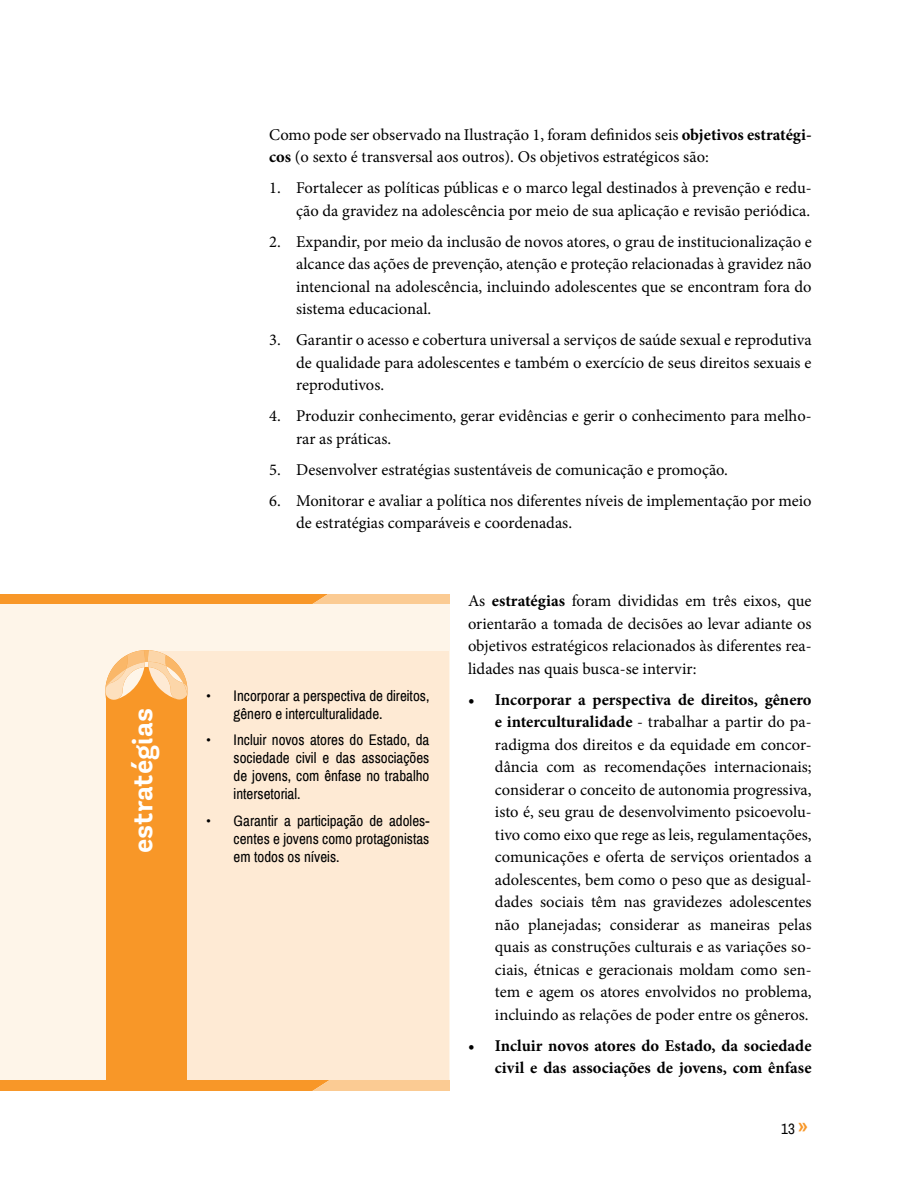
<style>
.page{position:relative;width:918px;height:1188px;background:#fff}
.page>*{position:absolute;margin:0;border:0;box-sizing:border-box;transform-origin:0 0}
.t1{font:700 28.35px "Andes";color:#fff}
.t2{font:16.5px/22.5px "Minion Pro";color:#000;text-align:justify}
.t3{font:700 16.5px/22.5px "Minion Pro";color:#000;text-align:right}
.t4{font:15px/18px "Archivo Narrow";color:#000;text-align:justify}
.s1{font-weight:700}
.s2{font-weight:700;font-size:21px;color:#f89728}
</style>
<div class="page">
<div style="left:0;top:595px;width:449px;height:486px;background:#fef5e9"></div>
<div style="left:143px;top:652px;width:306px;height:430px;background:#feead4"></div>
<div style="left:106px;top:696px;width:81px;height:385px;background:#f89728"></div>
<svg style="left:105px;top:650px;width:88px;height:50px"></svg>
<svg style="left:0;top:1081px;width:449px;height:9px;background:#f8a546"></svg>
<svg style="left:0;top:594px;width:449px;height:9px;background:#f8a546"></svg>
<h1 class="t1" style="left:125px;top:853px;width:146px;rotate:-90deg">estratégias</h1>
<p class="t2" style="left:269px;top:123px;width:544px">Como pode ser observado na Ilustração 1, foram definidos seis <span class="s1">objetivos estratégi&shy;cos</span> (o sexto é transversal aos outros). Os objetivos estratégicos são:</p>
<p class="t2" style="left:269px;top:177px;width:544px;text-align:right">1. Fortalecer as políticas públicas e o marco legal destinados à prevenção e redu&shy;ção da gravidez na adolescência por meio de sua aplicação e revisão periódica.</p>
<p class="t2" style="left:296px;top:230px;width:517px;text-indent:-27px">2. Expandir, por meio da inclusão de novos atores, o grau de institucionalização e alcance das ações de prevenção, atenção e proteção relacionadas à gravidez não intencional na adolescência, incluindo adolescentes que se encontram fora do sistema educacional.</p>
<p class="t2" style="left:296px;top:329px;width:517px;text-indent:-27px">3. Garantir o acesso e cobertura universal a serviços de saúde sexual e reprodutiva de qualidade para adolescentes e também o exercício de seus direitos sexuais e reprodutivos.</p>
<p class="t2" style="left:296px;top:405px;width:517px;text-indent:-27px">4. Produzir conhecimento, gerar evidências e gerir o conhecimento para melho&shy;rar as práticas.</p>
<p class="t2" style="left:269px;top:458px;width:460px">5. Desenvolver estratégias sustentáveis de comunicação e promoção.</p>
<p class="t2" style="left:296px;top:489px;width:517px;text-indent:-27px">6. Monitorar e avaliar a política nos diferentes níveis de implementação por meio de estratégias comparáveis e coordenadas.</p>
<p class="t4" style="left:234px;top:687px;width:197px;text-indent:-27px">• Incorporar a perspectiva de direitos, gênero e interculturalidade.</p>
<p class="t4" style="left:234px;top:731px;width:197px;text-indent:-27px">• Incluir novos atores do Estado, da sociedade civil e das associações de jovens, com ênfase no trabalho intersetorial.</p>
<p class="t4" style="left:234px;top:812px;width:197px;text-indent:-27px">• Garantir a participação de adoles&shy;centes e jovens como protagonistas em todos os níveis.</p>
<p class="t2" style="left:468px;top:590px;width:345px">As <span class="s1">estratégias</span> foram divididas em três eixos, que orientarão a tomada de decisões ao levar adiante os objetivos estratégicos relacionados às diferentes rea&shy;lidades nas quais busca-se intervir:</p>
<p class="t2" style="left:495px;top:688px;width:318px;text-indent:-27px"><span class="s1">• Incorporar a perspectiva de direitos, gênero e interculturalidade</span> - trabalhar a partir do pa&shy;radigma dos direitos e da equidade em concor&shy;dância com as recomendações internacionais; considerar o conceito de autonomia progressiva, isto é, seu grau de desenvolvimento psicoevolu&shy;tivo como eixo que rege as leis, regulamentações, comunicações e oferta de serviços orientados a adolescentes, bem como o peso que as desigual&shy;dades sociais têm nas gravidezes adolescentes não planejadas; considerar as maneiras pelas quais as construções culturais e as variações so&shy;ciais, étnicas e geracionais moldam como sen&shy;tem e agem os atores envolvidos no problema, incluindo as relações de poder entre os gêneros.</p>
<p class="t3" style="left:468px;top:1034px;width:345px">• Incluir novos atores do Estado, da sociedade civil e das associações de jovens, com ênfase</p>
<p class="t4" style="left:781px;top:1120px;width:28px">13 <span class="s2">»</span></p>
</div>
